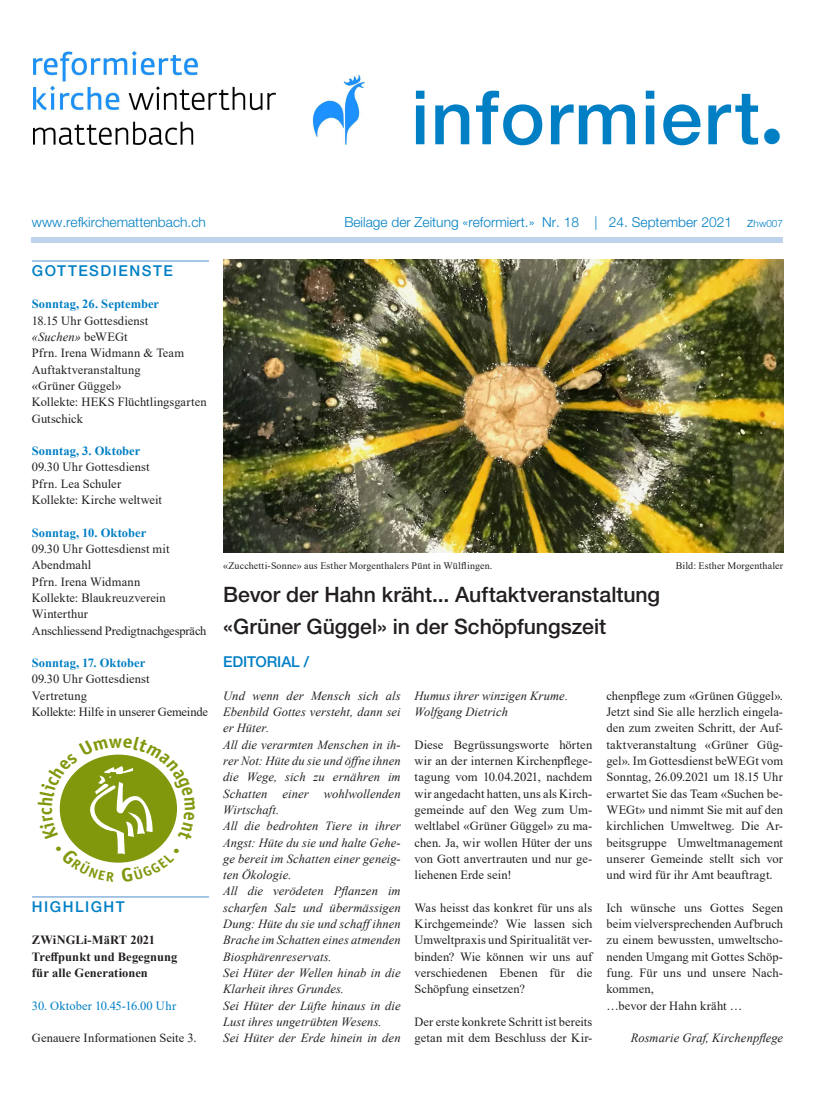
<style>
.page{position:relative;width:815px;height:1106px;background:#fff}
.page>*{position:absolute;margin:0;border:0;box-sizing:border-box;transform-origin:0 0}
.t1{font:500 75px "Helvetica Neue LT Pro";color:#007fc4}
.t2{font:500 21.25px/32.5px "Helvetica Neue LT Pro";color:#231f20}
.t3{font:500 15px "Helvetica Neue LT Pro";letter-spacing:.095em;color:#007fc4}
.t4{font:300 13.75px "Helvetica Neue LT Pro";color:#007fc4}
.t5{font:12.5px/16.2px "Times New Roman";letter-spacing:.005em;color:#231f20}
.t6{font:italic 12.5px/16.2px "Times New Roman";letter-spacing:.005em;color:#231f20}
.t7{font:700 12.5px "Times New Roman";letter-spacing:.005em;color:#007fc4}
.t8{font:700 12.5px/16.2px "Times New Roman";letter-spacing:.005em;color:#231f20}
.t9{font:12.5px "Times New Roman";letter-spacing:.01em;color:#007fc4}
.t10{font:10px "Times New Roman";letter-spacing:.01em;color:#231f20}
.s1{color:#007cc2}
.s2{font-size:10px}
.s3{font-style:italic}
</style>
<div class="page">
<div style="left:31px;top:238px;width:752px;height:5px;background:#c0d3ec"></div>
<img style="left:33px;top:51px;width:332px;height:93px">
<hr style="left:32px;top:896px;width:177px;height:1px;background:#73a5d8">
<hr style="left:32px;top:260px;width:177px;height:1px;background:#73a5d8">
<img style="left:223px;top:260px;width:560px;height:293px">
<svg style="left:59px;top:754px;width:118px;height:109px"></svg>
<h1 class="t1" style="left:411px;top:72px;width:373px">informiert<sub>•</sub></h1>
<p class="t4" style="left:32px;top:213px;width:175px">www.refkirchemattenbach.ch</p>
<p class="t4" style="left:344px;top:213px;width:440px">Beilage der Zeitung «reformiert.» Nr. 18 <span class="s1">| 24. September</span> 2021 z<span class="s2">hw007</span></p>
<p class="t3" style="left:32px;top:261px;width:142px">Gottesdienste</p>
<p class="t7" style="left:32px;top:295px;width:129px">Sonntag, 26. September</p>
<p class="t5" style="left:32px;top:312px;width:176px">18.15 Uhr Gottesdienst<br><span class="s3">«Suchen»</span> beWEGt<br>Pfrn. Irena Widmann &amp; Team<br>Auftaktveranstaltung<br>«Grüner Güggel»<br>Kollekte: HEKS Flüchtlingsgarten<br>Gutschick</p>
<p class="t7" style="left:32px;top:442px;width:110px">Sonntag, 3. Oktober</p>
<p class="t5" style="left:32px;top:459px;width:132px">09.30 Uhr Gottesdienst<br>Pfrn. Lea Schuler<br>Kollekte: Kirche weltweit</p>
<p class="t7" style="left:32px;top:523px;width:116px">Sonntag, 10. Oktober</p>
<p class="t5" style="left:32px;top:540px;width:176px">09.30 Uhr Gottesdienst mit<br>Abendmahl<br>Pfrn. Irena Widmann<br>Kollekte: Blaukreuzverein<br>Winterthur<br>Anschliessend Predigtnachgespräch</p>
<p class="t7" style="left:32px;top:654px;width:115px">Sonntag, 17. Oktober</p>
<p class="t5" style="left:32px;top:670px;width:178px">09.30 Uhr Gottesdienst<br>Vertretung<br>Kollekte: Hilfe in unserer Gemeinde</p>
<p class="t3" style="left:32px;top:897px;width:94px">Highlight</p>
<p class="t8" style="left:32px;top:931px;width:147px">ZWiNGLi-MäRT 2021<br>Treffpunkt und Begegnung für alle Generationen</p>
<p class="t9" style="left:32px;top:996px;width:146px">30. Oktober 10.45-16.00 Uhr</p>
<p class="t5" style="left:32px;top:1029px;width:166px">Genauere Informationen Seite 3.</p>
<p class="t10" style="left:223px;top:559px;width:271px">«Zucchetti-Sonne» aus Esther Morgenthalers Pünt in Wülflingen.</p>
<p class="t10" style="left:676px;top:559px;width:109px">Bild: Esther Morgenthaler</p>
<h2 class="t2" style="left:223px;top:578px;width:438px">Bevor der Hahn kräht... Auftaktveranstaltung «Grüner Güggel» in der Schöpfungszeit</h2>
<p class="t3" style="left:223px;top:653px;width:10px">EDITO</p>
<p class="t3" style="left:267px;top:653px;width:44px">RIAL /</p>
<p class="t6" style="left:415px;top:687px;width:155px">Humus ihrer winzigen Krume.<br>Wolfgang Dietrich</p>
<p class="t5" style="left:415px;top:736px;width:179px;text-align:justify">Diese Begrüssungsworte hörten wir an der internen Kirchenpflege&shy;tagung vom 10.04.2021, nachdem wir angedacht hatten, uns als Kirch&shy;gemeinde auf den Weg zum Um&shy;weltlabel «Grüner Güggel» zu ma&shy;chen. Ja, wir wollen Hüter der uns von Gott anvertrauten und nur ge&shy;liehenen Erde sein!</p>
<p class="t5" style="left:415px;top:899px;width:179px;text-align:justify">Was heisst das konkret für uns als Kirchgemeinde? Wie lassen sich Umweltpraxis und Spiritualität ver&shy;binden? Wie können wir uns auf verschiedenen Ebenen für die Schöpfung einsetzen?</p>
<p class="t5" style="left:415px;top:1013px;width:179px">Der erste konkrete Schritt ist bereits getan mit dem Beschluss der Kir-</p>
<p class="t5" style="left:606px;top:687px;width:178px;text-align:justify">chenpflege zum «Grünen Güggel».<br>Jetzt sind Sie alle herzlich eingela&shy;den zum zweiten Schritt, der Auf&shy;taktveranstaltung «Grüner Güg&shy;gel». Im Gottesdienst beWEGt vom Sonntag, 26.09.2021 um 18.15 Uhr erwartet Sie das Team «Suchen be-WEGt» und nimmt Sie mit auf den kirchlichen Umweltweg. Die Ar&shy;beitsgruppe Umweltmanagement unserer Gemeinde stellt sich vor und wird für ihr Amt beauftragt.</p>
<p class="t5" style="left:606px;top:899px;width:178px">Ich wünsche uns Gottes Segen beim vielversprechenden Aufbruch zu einem bewussten, umweltscho&shy;nenden Umgang mit Gottes Schöp&shy;fung. Für uns und unsere Nach&shy;kommen,<br>…bevor der Hahn kräht …</p>
<p class="t6" style="left:631px;top:1029px;width:154px">Rosmarie Graf, Kirchenpflege</p>
<p class="t6" style="left:223px;top:687px;width:179px">Und wenn der Mensch sich als<br>Ebenbild Gottes versteht, dann sei er Hüter.<br>All die verarmten Menschen in ih&shy;rer Not: Hüte du sie und öffne ihnen die Wege, sich zu ernähren im<br>Schatten einer wohlwollenden<br>Wirtschaft.<br>All die bedrohten Tiere in ihrer<br>Angst: Hüte du sie und halte Gehe&shy;ge bereit im Schatten einer geneig&shy;ten Ökologie.<br>All die verödeten Pflanzen im scharfen Salz und übermässigen<br>Dung: Hüte du sie und schaffihnen<br>Brache im Schatten eines atmenden<br>Biosphärenreservats.<br>Sei Hüter der Wellen hinab in die<br>Klarheit ihres Grundes.<br>Sei Hüter der Lüfte hinaus in die<br>Lust ihres ungetrübten Wesens.<br>Sei Hüter der Erde hinein in den</p>
</div>
